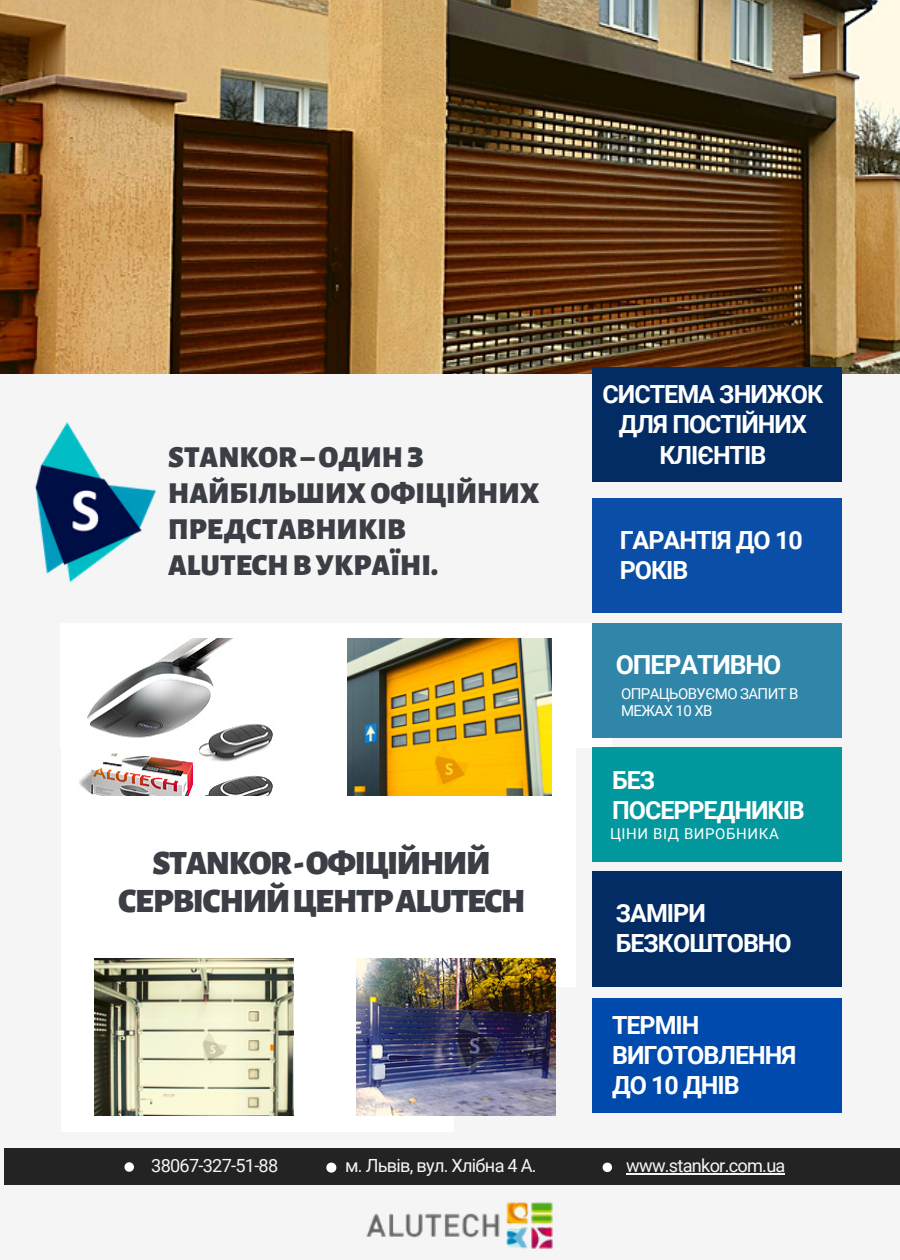
<style>
.page{position:relative;width:900px;height:1260px;background:#f5f5f5}
.page>*{position:absolute;margin:0;border:0;box-sizing:border-box;transform-origin:0 0}
.t1{font:900 34.5px/38.2px "Alegreya Sans";letter-spacing:-.04em;color:#3c3e45;text-align:center}
.t2{font:900 30px/36px "Alegreya Sans SC";color:#3c3e45}
.t3{font:700 26.5px "Roboto";letter-spacing:-.04em;color:#fff}
.t4{font:700 25px/30.2px "Roboto";letter-spacing:-.04em;color:#fff}
.t5{font:18.25px "Roboto";letter-spacing:-.04em;color:#f5f5f5}
.t6{font:15px/16.8px "Roboto";letter-spacing:-.04em;color:#fff}
.t7{font:15px "Roboto";letter-spacing:.04em;color:#fff}
</style>
<div class="page">
<div style="left:61px;top:624px;width:551px;height:123px;background:#fff"></div>
<div style="left:592px;top:624px;width:250px;height:114px;background:#3086a9"></div>
<div style="left:592px;top:747px;width:250px;height:115px;background:#03989e"></div>
<div style="left:592px;top:872px;width:250px;height:114px;background:#032c64"></div>
<div style="left:61px;top:749px;width:393px;height:382px;background:#fff"></div>
<div style="left:327px;top:749px;width:249px;height:238px;background:#fff"></div>
<div style="left:592px;top:998px;width:250px;height:115px;background:#004aad"></div>
<div style="left:5px;top:1149px;width:895px;height:35px;background:#232323"></div>
<hr style="left:626px;top:1173px;width:159px;height:2px;background:#f5f5f5">
<svg style="left:124px;top:1162px;width:10px;height:10px"></svg>
<svg style="left:326px;top:1163px;width:10px;height:10px"></svg>
<svg style="left:603px;top:1163px;width:9px;height:9px"></svg>
<img style="left:0;top:0;width:900px;height:373px">
<img style="left:79px;top:638px;width:194px;height:158px">
<img style="left:348px;top:638px;width:204px;height:158px">
<img style="left:34px;top:422px;width:123px;height:160px">
<img style="left:95px;top:958px;width:199px;height:158px">
<img style="left:357px;top:958px;width:199px;height:158px">
<img style="left:357px;top:1184px;width:197px;height:65px">
<div style="left:592px;top:498px;width:250px;height:114px;background:#0b4ea8"></div>
<div style="left:592px;top:368px;width:250px;height:114px;background:#032c64"></div>
<p class="t2" style="left:168px;top:440px;width:373px">STANKOR–ОДИНЗ<br>НАЙБІЛЬШИХОФІЦІЙНИХ<br>ПРЕДСТАВНИКІВ<br>ALUTECHВУКРАЇНІ.</p>
<h1 class="t1" style="left:118px;top:844px;width:409px">STANKOR-ОФІЦІЙНИЙ<br>СЕРВІСНИЙЦЕНТРALUTECH</h1>
<p class="t4" style="left:603px;top:379px;width:222px;text-align:center">СИСТЕМА ЗНИЖОК<br>ДЛЯ ПОСТІЙНИХ<br>КЛІЄНТІВ</p>
<p class="t4" style="left:620px;top:525px;width:185px">ГАРАНТІЯ ДО 10<br>РОКІВ</p>
<p class="t3" style="left:616px;top:650px;width:167px">ОПЕРАТИВНО</p>
<p class="t6" style="left:621px;top:686px;width:179px">ОПРАЦЬОВУЄМО ЗАПИТ В<br>МЕЖАХ 10 ХВ</p>
<p class="t4" style="left:612px;top:765px;width:194px">БЕЗ<br>ПОСЕРРЕДНИКІВ</p>
<p class="t7" style="left:610px;top:825px;width:170px">ЦІНИ ВІД ВИРОБНИКА</p>
<p class="t4" style="left:616px;top:898px;width:178px">ЗАМІРИ<br>БЕЗКОШТОВНО</p>
<p class="t4" style="left:612px;top:1010px;width:186px">ТЕРМІН<br>ВИГОТОВЛЕННЯ<br>ДО 10 ДНІВ</p>
<p class="t5" style="left:151px;top:1155px;width:129px">38067-327-51-88</p>
<p class="t5" style="left:345px;top:1155px;width:193px">м. Львів, вул. Хлібна 4 А.</p>
<p class="t5" style="left:626px;top:1155px;width:161px">www.stankor.com.ua</p>
</div>
